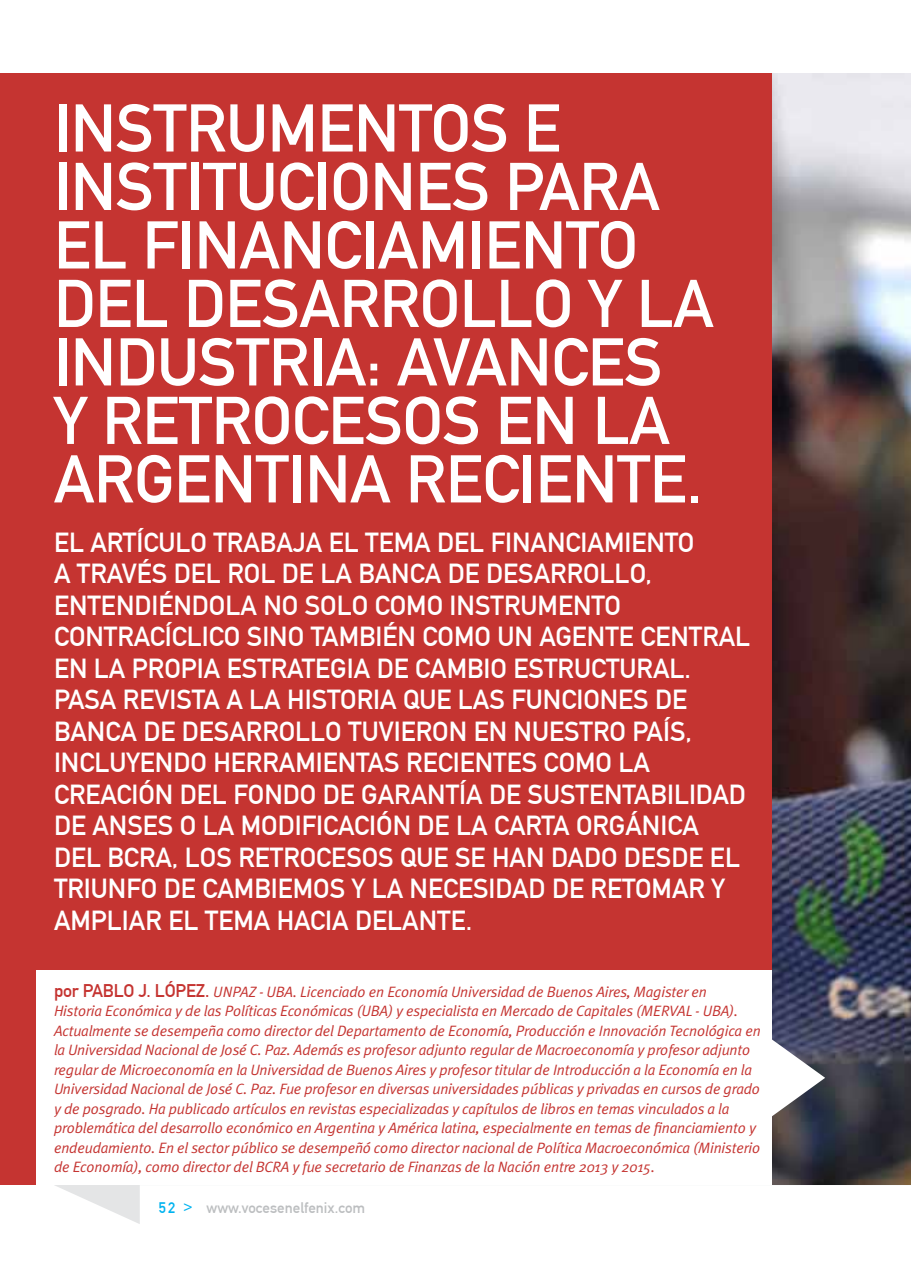
<style>
.page{position:relative;width:911px;height:1263px;background:#fff}
.page>*{position:absolute;margin:0;border:0;box-sizing:border-box;transform-origin:0 0}
.t1{font:66.3px/58.5px "DIN1451 Mittelschrift";letter-spacing:-.005em;color:#fff}
.t2{font:27px/31.5px "DIN1451 Mittelschrift";color:#fff}
.t3{font:italic 15px/19.5px "Meta Plus Normal";letter-spacing:-.01em;color:#c53431}
.t4{font:15px "DIN1451 Mittelschrift";color:#bcbec0}
.s1{font-family:"DIN1451 Mittelschrift";font-style:normal;font-size:18px}
.s2{color:#00b3f0}
</style>
<div class="page">
<img style="left:771px;top:74px;width:140px;height:1111px">
<div style="left:0;top:74px;width:771px;height:1111px;background:#c53431"></div>
<div style="left:36px;top:971px;width:735px;height:214px;background:#fff"></div>
<svg style="left:771px;top:1039px;width:54px;height:78px"></svg>
<h1 class="t1" style="left:54px;top:99px;width:661px">INSTRUMENTOS E<br>INSTITUCIONES PARA<br>EL FINANCIAMIENTO<br>DEL DESARROLLO Y LA<br>INDUSTRIA: AVANCES<br>Y RETROCESOS EN LA<br>ARGENTINA RECIENTE.</h1>
<p class="t2" style="left:54px;top:527px;width:698px">EL ARTÍCULO TRABAJA EL TEMA DEL FINANCIAMIENTO<br>A TRAVÉS DEL ROL DE LA BANCA DE DESARROLLO, ENTENDIÉNDOLA NO SOLO COMO INSTRUMENTO CONTRACÍCLICO SINO TAMBIÉN COMO UN AGENTE CENTRAL EN LA PROPIA ESTRATEGIA DE CAMBIO ESTRUCTURAL.<br>PASA REVISTA A LA HISTORIA QUE LAS FUNCIONES DE BANCA DE DESARROLLO TUVIERON EN NUESTRO PAÍS, INCLUYENDO HERRAMIENTAS RECIENTES COMO LA CREACIÓN DEL FONDO DE GARANTÍA DE SUSTENTABILIDAD DE ANSES O LA MODIFICACIÓN DE LA CARTA ORGÁNICA DEL BCRA, LOS RETROCESOS QUE SE HAN DADO DESDE EL TRIUNFO DE CAMBIEMOS Y LA NECESIDAD DE RETOMAR Y AMPLIAR EL TEMA HACIA DELANTE.</p>
<p class="t3" style="left:54px;top:981px;width:708px"><span class="s1">por PABLO J. LÓPEZ.</span> UNPAZ - UBA. Licenciado en Economía Universidad de Buenos Aires, Magister en<br>Historia Económica y de las Políticas Económicas (UBA) y especialista en Mercado de Capitales (MERVAL - UBA).<br>Actualmente se desempeña como director del Departamento de Economía, Producción e Innovación Tecnológica en la Universidad Nacional de José C. Paz. Además es profesor adjunto regular de Macroeconomía y profesor adjunto regular de Microeconomía en la Universidad de Buenos Aires y profesor titular de Introducción a la Economía en la Universidad Nacional de José C. Paz. Fue profesor en diversas universidades públicas y privadas en cursos de grado y de posgrado. Ha publicado artículos en revistas especializadas y capítulos de libros en temas vinculados a la problemática del desarrollo económico en Argentina y América latina, especialmente en temas de financiamiento y endeudamiento. En el sector público se desempeñó como director nacional de Política Macroeconómica (Ministerio de Economía), como director del BCRA y fue secretario de Finanzas de la Nación entre 2013 y 2015.</p>
<p class="t4" style="left:159px;top:1199px;width:208px"><span class="s2">52 &gt;</span> www.vocesenelfenix.com</p>
</div>
